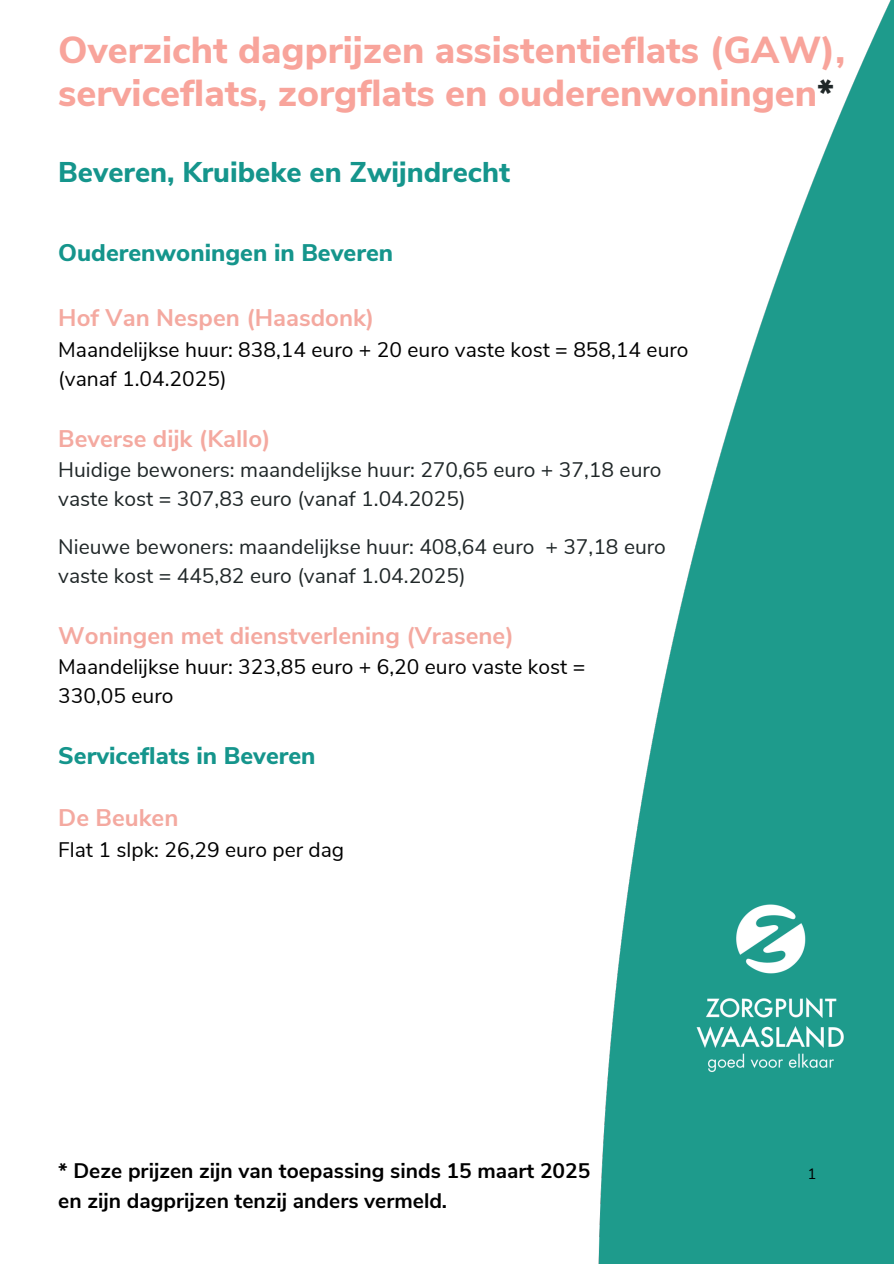
<style>
.page{position:relative;width:894px;height:1264px;background:#fff}
.page>*{position:absolute;margin:0;border:0;box-sizing:border-box;transform-origin:0 0}
.t1{font:800 37.5px/42.8px "Nunito Sans";color:#f8a49b}
.t2{font:800 28.5px "Nunito Sans";color:#15958c}
.t3{font:700 24px "Nunito Sans";color:#f4a9a0}
.t4{font:800 24px "Nunito Sans";color:#15958c}
.t5{font:21px "Nunito Sans";color:#202728}
.t6{font:21px "Nunito Sans";color:#000}
.t7{font:700 21px/29.2px "Nunito Sans";color:#000}
.t8{font:15px "Nunito Sans";color:#000}
.s1{color:#202728}
</style>
<div class="page">
<img style="left:598px;top:0;width:295px;height:1263px">
<p class="t1" style="left:58px;top:30px;width:788px">Overzicht dagprijzen assistentieflats (GAW), serviceflats, zorgflats en ouderenwoningen<span class="s1">*</span></p>
<h1 class="t2" style="left:58px;top:153px;width:453px">Beveren, Kruibeke en Zwij ndrecht</h1>
<h2 class="t4" style="left:58px;top:237px;width:336px">Ouderenwoningen in Beveren</h2>
<h3 class="t3" style="left:58px;top:302px;width:317px">Hof Van Nespen (Haasdonk)</h3>
<p class="t6" style="left:58px;top:335px;width:631px">Maandelijkse huur: 838,14 euro + 20 euro vaste kost = 858,14 euro</p>
<p class="t6" style="left:58px;top:365px;width:170px">(vanaf 1.04.2025)</p>
<p class="t3" style="left:58px;top:422px;width:214px">Beverse dijk (Kallo)</p>
<p class="t5" style="left:58px;top:456px;width:604px">Huidige bewoners: maandelijkse huur: 270,65 euro + 37,18 euro</p>
<p class="t5" style="left:58px;top:485px;width:409px">vaste kost = 307,83 euro (vanaf 1.04.2025)</p>
<p class="t5" style="left:58px;top:532px;width:609px">Nieuwe bewoners: maandelijkse huur: 408,64 euro + 37,18 euro</p>
<p class="t5" style="left:58px;top:561px;width:409px">vaste kost = 445,82 euro (vanaf 1.04.2025)</p>
<p class="t3" style="left:58px;top:619px;width:457px">Woningen met dienstverlening (Vrasene)</p>
<p class="t6" style="left:58px;top:653px;width:528px">Maandelijkse huur: 323,85 euro + 6,20 euro vaste kost =</p>
<p class="t6" style="left:58px;top:682px;width:117px">330,05 euro</p>
<p class="t4" style="left:58px;top:740px;width:259px">Serviceflats in Beveren</p>
<h3 class="t3" style="left:58px;top:801px;width:121px">De Beuken</h3>
<p class="t6" style="left:58px;top:835px;width:287px">Flat 1 slpk: 26,29 euro per dag</p>
<p class="t7" style="left:58px;top:1156px;width:533px">* Deze prijzen zijn van toepassing sinds 15 maart 2025 en zijn dagprijzen tenzij anders vermeld.</p>
<p class="t8" style="left:807px;top:1164px;width:10px">1</p>
</div>
